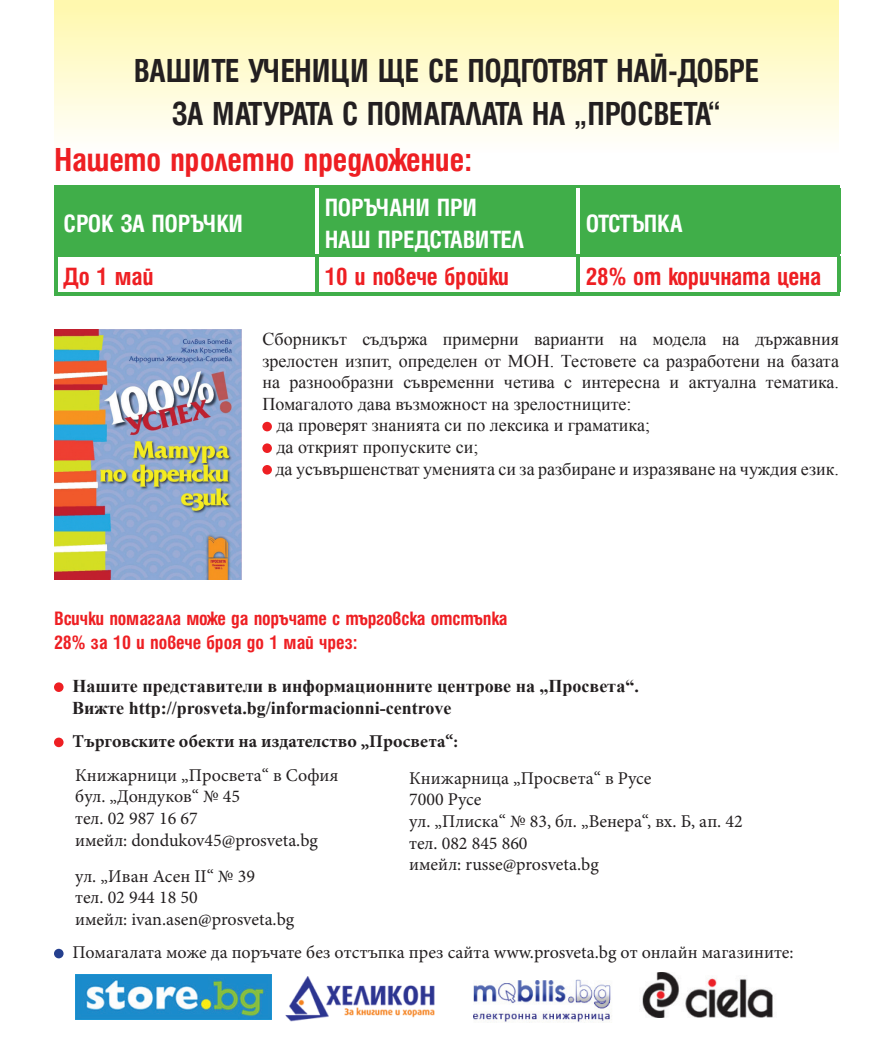
<style>
.page{position:relative;width:893px;height:1063px;background:#fff}
.page>*{position:absolute;margin:0;border:0;box-sizing:border-box;transform-origin:0 0}
.t1{font:700 condensed 36px/43.2px "Helen HS Bg";letter-spacing:-.01em;color:#231f20;text-align:center}
.t2{font:700 condensed 36px "Helen HS Bg";letter-spacing:-.01em;color:#ee1f23}
.t3{font:700 condensed 27px/32.4px "Helen HS Bg";letter-spacing:-.01em;color:#fff}
.t4{font:700 condensed 27px "Helen HS Bg";letter-spacing:-.01em;color:#ee1f23}
.t5{font:700 condensed 21px/24px "Helen HS Bg";letter-spacing:-.01em;color:#ee1f23}
.t6{font:18px "Times New Roman";color:#231f20}
.t7{font:18px/21.6px "Minion Pro";color:#231f20}
.t8{font:700 18px/21.6px "Times New Roman";color:#231f20}
.t9{font:700 18px "Minion Pro";color:#231f20}
</style>
<div class="page">
<div style="left:55px;top:0;width:783px;height:174px;background:linear-gradient(to bottom,#fff8ac,#fff)"></div>
<div style="left:57px;top:188px;width:780px;height:66px;background:#40ae49"></div>
<hr style="left:54px;top:185px;width:263px;height:3px;background:#40ae49">
<hr style="left:54px;top:188px;width:3px;height:66px;background:#40ae49">
<hr style="left:317px;top:185px;width:261px;height:3px;background:#40ae49">
<hr style="left:578px;top:185px;width:262px;height:3px;background:#40ae49">
<hr style="left:837px;top:188px;width:3px;height:66px;background:#40ae49">
<hr style="left:54px;top:254px;width:263px;height:3px;background:#40ae49">
<hr style="left:54px;top:257px;width:3px;height:35px;background:#40ae49">
<hr style="left:317px;top:254px;width:261px;height:3px;background:#40ae49">
<hr style="left:315px;top:257px;width:3px;height:35px;background:#40ae49">
<hr style="left:578px;top:254px;width:262px;height:3px;background:#40ae49">
<hr style="left:576px;top:257px;width:3px;height:35px;background:#40ae49">
<hr style="left:837px;top:257px;width:3px;height:35px;background:#40ae49">
<hr style="left:54px;top:292px;width:263px;height:3px;background:#40ae49">
<hr style="left:317px;top:292px;width:261px;height:3px;background:#40ae49">
<hr style="left:578px;top:292px;width:262px;height:3px;background:#40ae49">
<hr style="left:315px;top:188px;width:3px;height:66px;background:#fff">
<hr style="left:576px;top:188px;width:3px;height:66px;background:#fff">
<img style="left:54px;top:330px;width:187px;height:250px">
<div style="left:262px;top:422px;width:10px;height:9px;background:#ee1f23;border-radius:50%"></div>
<div style="left:262px;top:443px;width:10px;height:10px;background:#ee1f23;border-radius:50%"></div>
<div style="left:262px;top:465px;width:10px;height:10px;background:#ee1f23;border-radius:50%"></div>
<div style="left:54px;top:682px;width:10px;height:10px;background:#ee1f23;border-radius:50%"></div>
<div style="left:54px;top:738px;width:10px;height:9px;background:#ee1f23;border-radius:50%"></div>
<div style="left:54px;top:949px;width:10px;height:9px;background:#253f8e;border-radius:50%"></div>
<img style="left:75px;top:975px;width:196px;height:45px">
<img style="left:285px;top:977px;width:150px;height:45px">
<img style="left:473px;top:979px;width:138px;height:43px">
<img style="left:642px;top:973px;width:131px;height:45px">
<h1 class="t1" style="left:134px;top:50px;width:627px">ВАШИТЕ УЧЕНИЦИ ЩЕ СЕ ПОДГОТВЯТ НАЙ-ДОБРЕ<br>ЗА МАТУРАТА С ПОМАГАЛАТА НА „ПРОСВЕТА“</h1>
<h1 class="t2" style="left:54px;top:143px;width:420px">Нашето пролетно предложение:</h1>
<h2 class="t3" style="left:64px;top:207px;width:181px">СРОК ЗА ПОРЪЧКИ</h2>
<h2 class="t3" style="left:325px;top:191px;width:201px">ПОРЪЧАНИ ПРИ<br>НАШ ПРЕДСТАВИТЕЛ</h2>
<h2 class="t3" style="left:586px;top:207px;width:98px">ОТСТЪПКА</h2>
<h2 class="t4" style="left:64px;top:264px;width:92px">До 1 май</h2>
<h2 class="t4" style="left:325px;top:264px;width:186px">10 и повече бройки</h2>
<h2 class="t4" style="left:586px;top:264px;width:237px">28% от коричната цена</h2>
<p class="t6" style="left:262px;top:327px;width:578px">Сборникът съдържа примерни варианти на модела на държавния</p>
<p class="t6" style="left:262px;top:348px;width:578px">зрелостен изпит, определен от МОН. Тестовете са разработени на базата</p>
<p class="t6" style="left:262px;top:370px;width:578px">на разнообразни съвременни четива с интересна и актуална тематика.</p>
<p class="t6" style="left:262px;top:392px;width:371px">Помагалото дава възможност на зрелостниците:</p>
<p class="t6" style="left:276px;top:413px;width:375px">да проверят знанията си по лексика и граматика;</p>
<p class="t6" style="left:276px;top:435px;width:203px">да открият пропуските си;</p>
<p class="t6" style="left:275px;top:456px;width:565px">да усъвършенстват уменията си за разбиране и изразяване на чуждия език.</p>
<p class="t5" style="left:54px;top:607px;width:455px">Всички помагала може да поръчате с търговска отстъпка<br>28% за 10 и повече броя до 1 май чрез:</p>
<p class="t8" style="left:72px;top:675px;width:568px">Нашите представители в информационните центрове на „Просвета“.<br>Вижте http://prosveta.bg/informacionni-centrove</p>
<p class="t9" style="left:73px;top:729px;width:387px">Търговските обекти на издателство „Просвета“:</p>
<p class="t7" style="left:75px;top:764px;width:265px">Книжарници „Просвета“ в София бул. „Дондуков“ № 45<br>тел. 02 987 16 67<br>имейл: dondukov45@prosveta.bg</p>
<p class="t7" style="left:75px;top:865px;width:221px">ул. „Иван Асен II“ № 39<br>тел. 02 944 18 50<br>имейл: ivan.asen@prosveta.bg</p>
<p class="t7" style="left:73px;top:942px;width:723px">Помагалата може да поръчате без отстъпка през сайта www.prosveta.bg от онлайн магазините:</p>
<p class="t7" style="left:409px;top:767px;width:335px">Книжарница „Просвета“ в Русе<br>7000 Русе<br>ул. „Плиска“ № 83, бл. „Венера“, вх. Б, ап. 42 тел. 082 845 860<br>имейл: russe@prosveta.bg</p>
</div>
